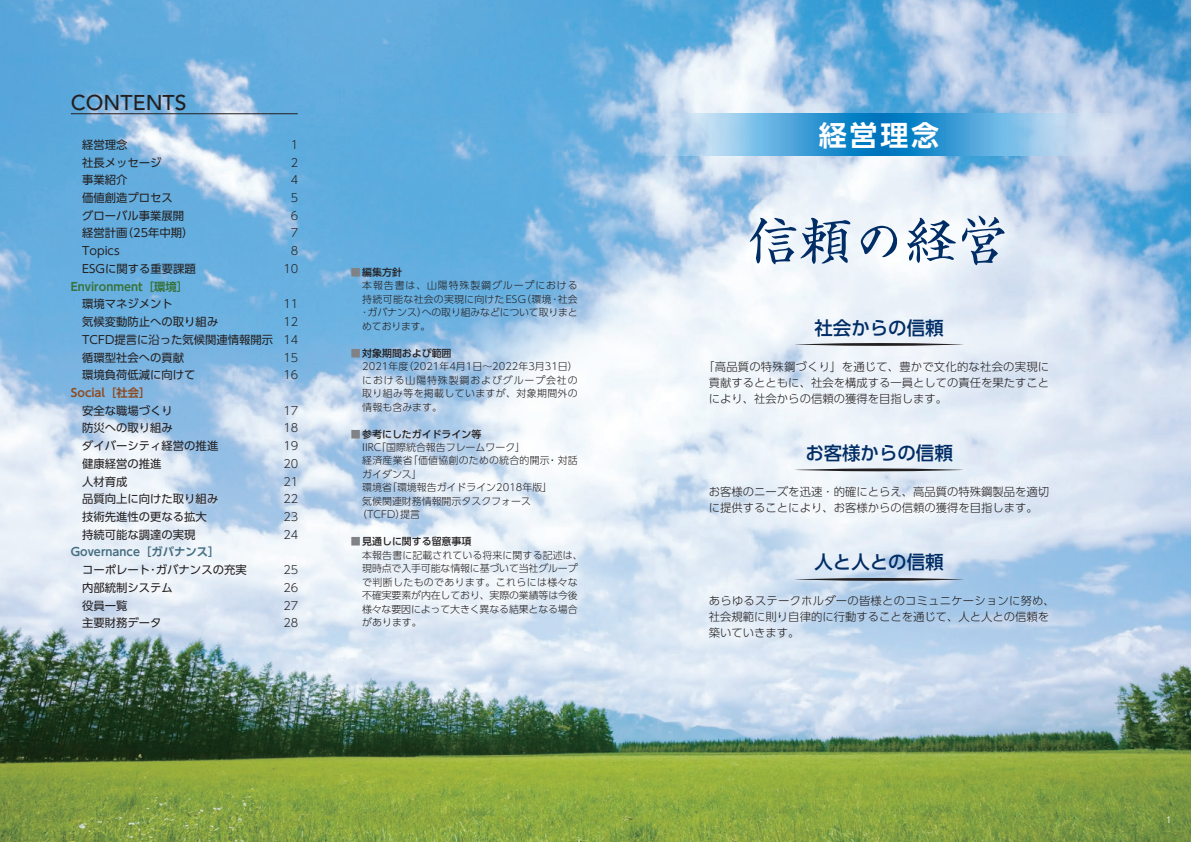
<style>
.page{position:relative;width:1191px;height:842px;background:#fff}
.page>*{position:absolute;margin:0;border:0;box-sizing:border-box;transform-origin:0 0}
.t1{font:52.4px "Sei Kai CB1 Pr 5";color:#002d66}
.t2{font:700 28px "UD Shin Go Pr 6 N De";color:#fff}
.t3{font:500 21.3px "Avenir LT Std";color:#231f20}
.t4{font:500 18.4px "UD Shin Go Pr 6 N";color:#002d66}
.t5{font:300 11.3px/15.6px "UD Shin Go Pr 6 N";color:#231f20}
.t6{font:11.3px "UD Shin Go Pr 6 N";color:#231f20}
.t7{font:700 11.3px "UD Shin Go Pr 6 N De";color:#456f82}
.t8{font:700 11.3px "UD Shin Go Pr 6 N De";color:#37723a}
.t9{font:700 11.3px "UD Shin Go Pr 6 N De";color:#8e4a20}
.t10{font:300 9.9px/13.5px "UD Shin Go Pr 6 N";color:#231f20;text-align:justify}
.t11{font:500 9.9px "UD Shin Go Pr 6 N";color:#231f20}
.t12{font:300 9.9px/13.5px "UD Shin Go Pr 6 N";letter-spacing:.02em;color:#231f20}
.t13{font:9.2px "Avenir LT Std";color:#fff}
.s1{color:#808285}
</style>
<div class="page">
<img style="left:0;top:0;width:1191px;height:842px">
<hr style="left:71px;top:113px;width:227px;height:1px;background:#231f20">
<svg style="left:635px;top:113px;width:488px;height:43px;background:#6eb2de"></svg>
<hr style="left:794px;top:343px;width:170px;height:3px;background:#231f20;border-radius:50%">
<hr style="left:794px;top:468px;width:170px;height:3px;background:#231f20;border-radius:50%">
<hr style="left:794px;top:578px;width:170px;height:3px;background:#231f20;border-radius:50%">
<p class="t3" style="left:71px;top:90px;width:117px">CONTENTS</p>
<p class="t6" style="left:82px;top:135px;width:47px">経営理念</p>
<p class="t6" style="left:82px;top:153px;width:81px">社長メッセージ</p>
<p class="t6" style="left:82px;top:171px;width:47px">事業紹介</p>
<p class="t6" style="left:82px;top:189px;width:92px">価値創造プロセス</p>
<p class="t6" style="left:82px;top:206px;width:104px">グローバル事業展開</p>
<p class="t6" style="left:82px;top:224px;width:113px">経営計画（25年中期）</p>
<p class="t6" style="left:82px;top:242px;width:39px">Topics</p>
<p class="t6" style="left:82px;top:259px;width:126px">ESGに関する重要課題　</p>
<p class="t8" style="left:71px;top:277px;width:119px">Environment［環境］</p>
<p class="t6" style="left:82px;top:295px;width:92px">環境マネジメント</p>
<p class="t6" style="left:82px;top:313px;width:138px">気候変動防止への取り組み</p>
<p class="t6" style="left:82px;top:330px;width:192px">TCFD提言に沿った気候関連情報開示</p>
<p class="t6" style="left:82px;top:348px;width:104px">循環型社会への貢献</p>
<p class="t6" style="left:82px;top:366px;width:115px">環境負荷低減に向けて</p>
<p class="t9" style="left:71px;top:383px;width:81px">Social［社会］</p>
<p class="t6" style="left:82px;top:401px;width:92px">安全な職場づくり</p>
<p class="t6" style="left:82px;top:419px;width:92px">防災への取り組み</p>
<p class="t6" style="left:82px;top:437px;width:138px">ダイバーシティ経営の推進</p>
<p class="t6" style="left:82px;top:454px;width:81px">健康経営の推進</p>
<p class="t6" style="left:82px;top:472px;width:47px">人材育成</p>
<p class="t6" style="left:82px;top:490px;width:138px">品質向上に向けた取り組み</p>
<p class="t6" style="left:82px;top:507px;width:126px">技術先進性の更なる拡大</p>
<p class="t6" style="left:82px;top:525px;width:115px">持続可能な調達の実現</p>
<p class="t7" style="left:71px;top:543px;width:150px">Governance［ガバナンス］</p>
<p class="t6" style="left:82px;top:561px;width:166px">コーポレート･ガバナンスの充実</p>
<p class="t6" style="left:82px;top:578px;width:92px">内部統制システム</p>
<p class="t6" style="left:82px;top:596px;width:47px">役員一覧</p>
<p class="t6" style="left:82px;top:614px;width:81px">主要財務データ</p>
<p class="t5" style="left:291px;top:136px;width:9px">1</p>
<p class="t5" style="left:291px;top:154px;width:9px">2</p>
<p class="t5" style="left:291px;top:172px;width:9px">4</p>
<p class="t5" style="left:291px;top:190px;width:9px">5</p>
<p class="t5" style="left:291px;top:207px;width:9px">6</p>
<p class="t5" style="left:291px;top:225px;width:9px">7</p>
<p class="t5" style="left:291px;top:243px;width:9px">8</p>
<p class="t5" style="left:283px;top:260px;width:16px">10</p>
<p class="t5" style="left:283px;top:296px;width:16px">11</p>
<p class="t5" style="left:283px;top:314px;width:16px">12</p>
<p class="t5" style="left:283px;top:331px;width:16px">14</p>
<p class="t5" style="left:283px;top:349px;width:16px">15</p>
<p class="t5" style="left:283px;top:367px;width:16px">16</p>
<p class="t5" style="left:283px;top:402px;width:16px">17</p>
<p class="t5" style="left:283px;top:420px;width:16px">18</p>
<p class="t5" style="left:283px;top:438px;width:16px">19</p>
<p class="t5" style="left:283px;top:455px;width:16px">20</p>
<p class="t5" style="left:283px;top:473px;width:16px">21</p>
<p class="t5" style="left:283px;top:491px;width:16px">22</p>
<p class="t5" style="left:283px;top:508px;width:16px">23</p>
<p class="t5" style="left:283px;top:526px;width:16px">24</p>
<p class="t5" style="left:283px;top:562px;width:16px">25</p>
<p class="t5" style="left:283px;top:579px;width:16px">26</p>
<p class="t5" style="left:283px;top:597px;width:16px">27</p>
<p class="t5" style="left:283px;top:615px;width:16px">28</p>
<p class="t11" style="left:351px;top:264px;width:53px"><span class="s1">■</span> 編集方針</p>
<p class="t10" style="left:362px;top:278px;width:217px">本報告書は、山陽特殊製鋼グループにおける持続可能な社会の実現に向けたESG（環境･社会･ガバナンス）への取り組みなどについて取りまとめております。</p>
<p class="t11" style="left:351px;top:345px;width:102px"><span class="s1">■</span> 対象期間および範囲</p>
<p class="t10" style="left:362px;top:359px;width:217px">2021年度（2021年4月1日～2022年3月31日）における山陽特殊製鋼およびグループ会社の取り組み等を掲載していますが、対象期間外の情報も含みます。</p>
<p class="t11" style="left:351px;top:426px;width:132px"><span class="s1">■</span> 参考にしたガイドライン等</p>
<p class="t10" style="left:362px;top:440px;width:164px">IIRC「国際統合報告フレームワーク」</p>
<p class="t12" style="left:362px;top:454px;width:217px">経済産業省「価値協創のための統合的開示・対話ガイダンス」</p>
<p class="t10" style="left:362px;top:480px;width:191px">環境省「環境報告ガイドライン2018年版」</p>
<p class="t10" style="left:362px;top:494px;width:170px">気候関連財務情報開示タスクフォース</p>
<p class="t10" style="left:357px;top:507px;width:64px">（TCFD）提言</p>
<p class="t11" style="left:351px;top:533px;width:122px"><span class="s1">■</span> 見通しに関する留意事項</p>
<p class="t10" style="left:362px;top:548px;width:222px;text-align:left">本報告書に記載されている将来に関する記述は、現時点で入手可能な情報に基づいて当社グループで判断したものであります。これらには様々な不確実要素が内在しており、実際の業績等は今後様々な要因によって大きく異なる結果となる場合があります。</p>
<p class="t2" style="left:819px;top:113px;width:122px">経営理念</p>
<p class="t1" style="left:748px;top:200px;width:264px">信頼の経営</p>
<p class="t4" style="left:814px;top:313px;width:130px">社会からの信頼</p>
<p class="t5" style="left:709px;top:359px;width:342px;text-align:justify;text-indent:-6px">「高品質の特殊鋼づくり」を通じて、豊かで文化的な社会の実現に貢献するとともに、社会を構成する一員としての責任を果たすことにより、社会からの信頼の獲得を目指します。</p>
<p class="t4" style="left:805px;top:438px;width:149px">お客様からの信頼</p>
<p class="t5" style="left:709px;top:484px;width:342px">お客様のニーズを迅速･的確にとらえ、高品質の特殊鋼製品を適切に提供することにより、お客様からの信頼の獲得を目指します。</p>
<p class="t4" style="left:814px;top:547px;width:130px">人と人との信頼</p>
<p class="t5" style="left:709px;top:593px;width:347px">あらゆるステークホルダーの皆様とのコミュニケーションに努め、社会規範に則り自律的に行動することを通じて、人と人との信頼を築いていきます。</p>
<p class="t13" style="left:1166px;top:815px;width:7px">1</p>
</div>
